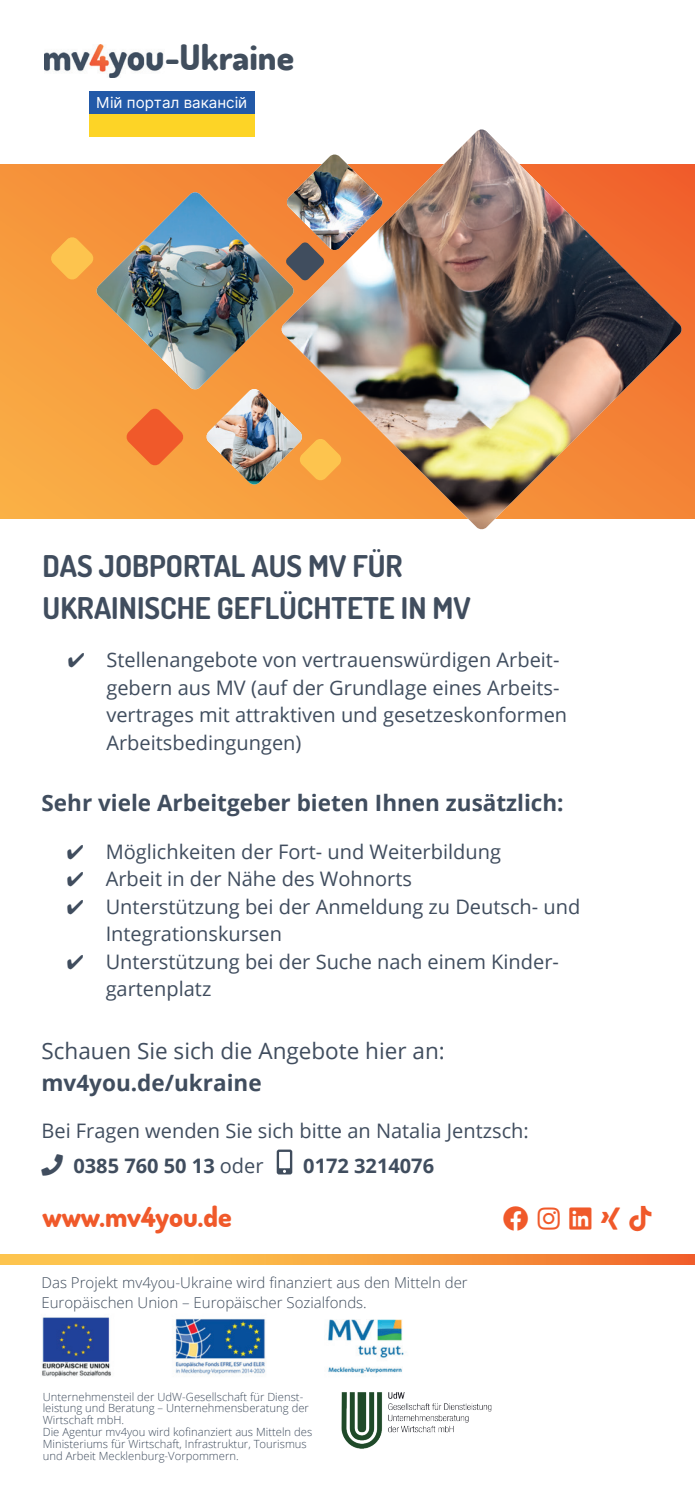
<style>
.page{position:relative;width:695px;height:1489px;background:#fff}
.page>*{position:absolute;margin:0;border:0;box-sizing:border-box;transform-origin:0 0}
.t1{font:800 35px "Dosis";color:#414e5d}
.t2{font:30px/42.5px "Dosis";color:#404d5e}
.t3{font:800 27.5px "Dosis";color:#f0592a}
.t4{font:25.25px "Font Awesome 6 Brands";color:#f0592a}
.t5{font:700 22.5px "Open Sans";color:#404d5e}
.t6{font:22.5px "Open Sans";color:#404d5e}
.t7{font:20px/27.5px "Open Sans";color:#404d5e}
.t8{font:700 20px "Open Sans";color:#404d5e}
.t9{font:300 15px/20px "Open Sans";color:#404d5d}
.t10{font:15px "Inter";color:#fff}
.t11{font:300 11.25px/11.8px "Open Sans";color:#404d5e}
.s1{font-weight:400}
</style>
<div class="page">
<img style="left:45px;top:45px;width:119px;height:32px">
<div style="left:89px;top:114px;width:165px;height:23px;background:#fdd426"></div>
<div style="left:89px;top:91px;width:165px;height:23px;background:#2259a8"></div>
<svg style="left:0;top:1254px;width:694px;height:10px;background:#f8a141"></svg>
<svg style="left:0;top:165px;width:694px;height:353px;background:#f79b3e"></svg>
<img style="left:281px;top:129px;width:401px;height:401px">
<img style="left:50px;top:154px;width:333px;height:331px">
<img style="left:96px;top:192px;width:198px;height:198px">
<img style="left:42px;top:1317px;width:364px;height:60px">
<img style="left:341px;top:1392px;width:151px;height:57px">
<svg style="left:277px;top:1149px;width:15px;height:25px"></svg>
<h1 class="t1" style="left:165px;top:34px;width:130px">-Ukraine</h1>
<p class="t10" style="left:96px;top:92px;width:152px">Мій портал вакансій</p>
<h2 class="t2" style="left:43px;top:543px;width:429px">DAS JOBPORTAL AUS MV FÜR<br>UKRAINISCHE GEFLÜCHTETE IN MV</h2>
<p class="t7" style="left:106px;top:645px;width:462px;text-indent:-39px">✔ Stellenangebote von vertrauenswürdigen Arbeit&shy;gebern aus MV (auf der Grundlage eines Arbeits&shy;vertrages mit attraktiven und gesetzeskonformen Arbeitsbedingungen)</p>
<p class="t5" style="left:41px;top:787px;width:523px">Sehr viele Arbeitgeber bieten Ihnen zusätzlich:</p>
<p class="t7" style="left:67px;top:837px;width:435px">✔ Möglichkeiten der Fort- und Weiterbildung</p>
<p class="t7" style="left:67px;top:864px;width:346px">✔ Arbeit in der Nähe des Wohnorts</p>
<p class="t7" style="left:106px;top:892px;width:476px;text-indent:-39px">✔ Unterstützung bei der Anmeldung zu Deutsch- und<br>Integrationskursen</p>
<p class="t7" style="left:106px;top:947px;width:454px;text-indent:-39px">✔ Unterstützung bei der Suche nach einem Kinder&shy;gartenplatz</p>
<p class="t6" style="left:41px;top:1034px;width:405px">Schauen Sie sich die Angebote hier an:</p>
<p class="t5" style="left:41px;top:1066px;width:221px">mv4you.de/ukraine</p>
<p class="t7" style="left:41px;top:1115px;width:488px">Bei Fragen wenden Sie sich bitte an Natalia Jentzsch:</p>
<p class="t8" style="left:41px;top:1151px;width:223px">□■ 0385 760 50 13 <span class="s1">oder</span></p>
<p class="t8" style="left:303px;top:1151px;width:132px">0172 3214076</p>
<h3 class="t3" style="left:42px;top:1198px;width:191px">www.mv4you.de</h3>
<p class="t4" style="left:503px;top:1205px;width:151px">□□ ■▲▼ ●■■ ■ ▼▼□</p>
<p class="t9" style="left:41px;top:1272px;width:427px">Das Projekt mv4you-Ukraine wird finanziert aus den Mitteln der<br>Europäischen Union – Europäischer Sozialfonds.</p>
<p class="t11" style="left:43px;top:1390px;width:271px">Unternehmensteil der UdW-Gesellschaft für Dienst&shy;leistung und Beratung – Unternehmensberatung der Wirtschaft mbH.<br>Die Agentur mv4you wird kofinanziert aus Mitteln des Ministeriums für Wirtschaft, Infrastruktur, Tourismus und Arbeit Mecklenburg-Vorpommern.</p>
</div>
